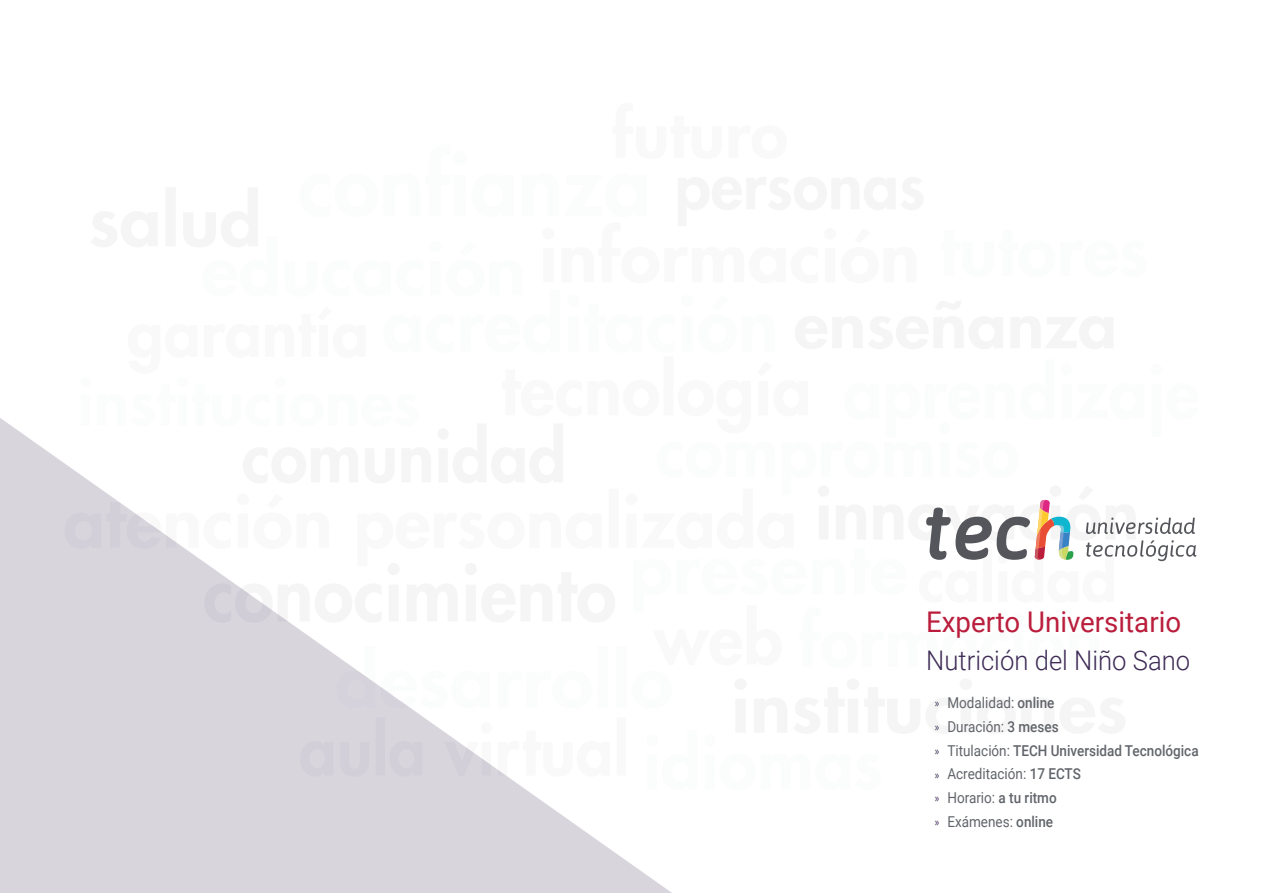
<style>
.page{position:relative;width:1263px;height:893px;background:#fff}
.page>*{position:absolute;margin:0;border:0;box-sizing:border-box;transform-origin:0 0}
.t1{font:28.5px "Roboto";color:#ba1e3c}
.t2{font:300 27px "Roboto";color:#3d2b56;scale:.95 1}
.t3{font:15px/23.7px "Roboto";color:#61646a;scale:.9 1}
.s1{font-family:"Myriad Pro";font-size:12px;color:#3d2b56}
.s2{font-weight:500}
</style>
<div class="page">
<svg style="left:0;top:418px;width:672px;height:475px;fill:#d8d5dd"></svg>
<svg style="left:64px;top:418px;width:1133px;height:372px"></svg>
<h1 class="t1" style="left:926px;top:602px;width:256px">Experto Universitario</h1>
<h2 class="t2" style="left:926px;top:641px;width:279px">Nutrición del Niño Sano</h2>
<p class="t3" style="left:935px;top:690px;width:295px"><span class="s1">»</span> Modalidad: <span class="s2">online<br></span><span class="s1">»</span> Duración: <span class="s2">3 meses<br></span><span class="s1">»</span> Titulación: <span class="s2">TECH Universidad Tecnológica </span><span class="s1">»</span> Acreditación: <span class="s2">17 ECTS<br></span><span class="s1">»</span> Horario: <span class="s2">a tu ritmo<br></span><span class="s1">»</span> Exámenes: <span class="s2">online</span></p>
</div>
